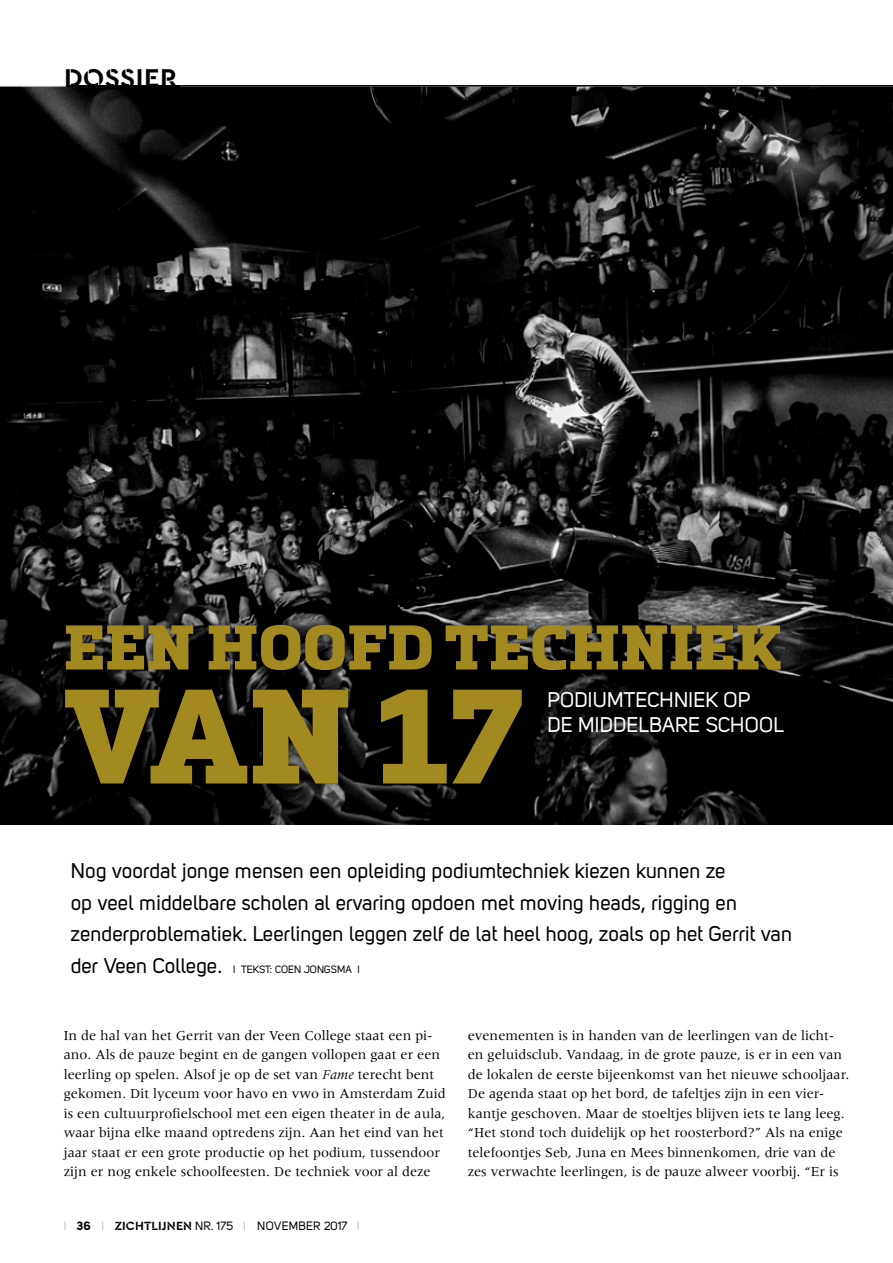
<style>
.page{position:relative;width:893px;height:1263px;background:#fff}
.page>*{position:absolute;margin:0;border:0;box-sizing:border-box;transform-origin:0 0}
.t1{font:900 132px "Metronic Slab Pro";color:#a28a20}
.t2{font:900 61.95px "Metronic Slab Pro";color:#a28a20}
.t3{font:700 27px "Cera Stencil PRO";letter-spacing:.02em;color:#000}
.t4{font:21px/31.5px "Uni Sans Regular";color:#000}
.t5{font:21px/25.5px "Uni Sans Regular";color:#fff}
.t6{font:14.25px/19.5px "Meridien";color:#000}
.t7{font:12px "Uni Sans Regular";letter-spacing:.01em;color:#000}
.t8{font:10.5px "Uni Sans Regular";color:#000}
.s1{font-size:21px}
.s2{font-style:italic}
.s3{font-family:"Uni Sans Light";color:#878787}
.s4{font-family:"Uni Sans Bold"}
.s5{font-family:"Cera Stencil PRO";font-weight:700;font-size:12.45px}
</style>
<div class="page">
<img style="left:0;top:85px;width:893px;height:740px">
<hr style="left:0;top:85px;width:66px;height:2px;background:#fff">
<div style="left:57px;top:617px;width:732px;height:175px;background:#000;opacity:.75"></div>
<hr style="left:181px;top:85px;width:712px;height:2px;background:#000">
<h3 class="t3" style="left:64px;top:60px;width:115px">DOSSIER</h3>
<h2 class="t2" style="left:64px;top:611px;width:719px">EEN HOOFD TECHNIEK</h2>
<h1 class="t1" style="left:64px;top:659px;width:460px">VAN 17</h1>
<h3 class="t5" style="left:547px;top:687px;width:238px">PODIUMTECHNIEK OP<br>DE MIDDELBARE SCHOOL</h3>
<h3 class="t4" style="left:71px;top:855px;width:723px">Nog voordat jonge mensen een opleiding podiumtechniek kiezen kunnen ze<br>op veel middelbare scholen al ervaring opdoen met moving heads, rigging en zenderproblematiek. Leerlingen leggen zelf de lat heel hoog, zoals op het Gerrit van</h3>
<p class="t8" style="left:71px;top:963px;width:291px"><span class="s1">der Veen College.</span> I TEKST: COEN JONGSMA I</p>
<p class="t6" style="left:64px;top:1025px;width:383px">In de hal van het Gerrit van der Veen College staat een pi&shy;ano. Als de pauze begint en de gangen vollopen gaat er een leerling op spelen. Alsof je op de set van <span class="s2">Fame</span> terecht bent gekomen. Dit lyceum voor havo en vwo in Amsterdam Zuid is een cultuurprofielschool met een eigen theater in de aula, waar bijna elke maand optredens zijn. Aan het eind van het jaar staat er een grote productie op het podium, tussendoor zijn er nog enkele schoolfeesten. De techniek voor al deze</p>
<p class="t6" style="left:468px;top:1025px;width:383px">evenementen is in handen van de leerlingen van de licht&shy;en geluidsclub. Vandaag, in de grote pauze, is er in een van de lokalen de eerste bijeenkomst van het nieuwe schooljaar.<br>De agenda staat op het bord, de tafeltjes zijn in een vier&shy;kantje geschoven. Maar de stoeltjes blijven iets te lang leeg. “Het stond toch duidelijk op het roosterbord?” Als na enige telefoontjes Seb, Juna en Mees binnenkomen, drie van de zes verwachte leerlingen, is de pauze alweer voorbij. “Er is</p>
<p class="t7" style="left:64px;top:1219px;width:297px"><span class="s3">I</span> <span class="s4">36</span> <span class="s3">I</span> <span class="s5">ZICHTLIJNEN</span> NR. 175 <span class="s3">I</span> NOVEMBER 2017 <span class="s3">I</span></p>
</div>
